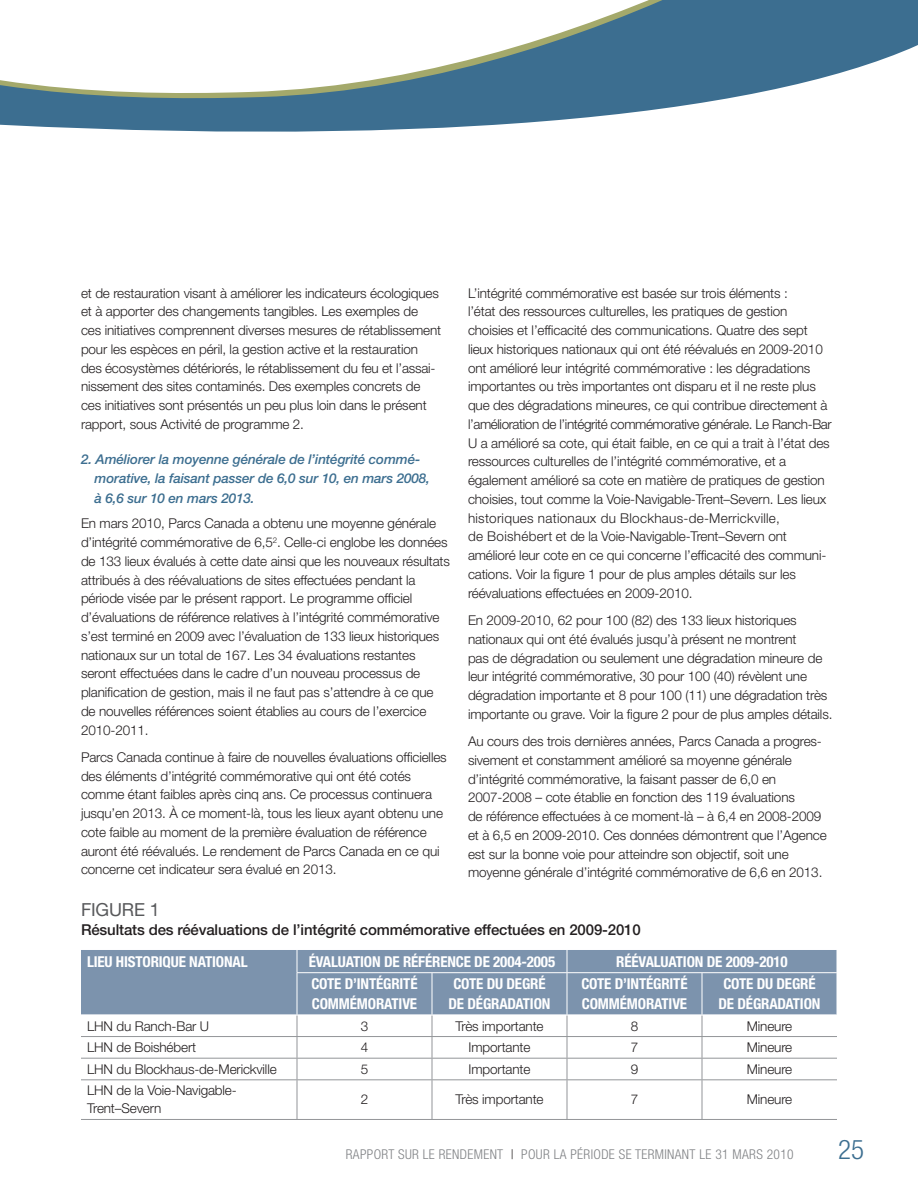
<style>
.page{position:relative;width:918px;height:1188px;background:#fff}
.page>*{position:absolute;margin:0;border:0;box-sizing:border-box;transform-origin:0 0}
.t1{font:300 condensed 27px "Helvetica Neue LT Std";color:#3c6e90}
.t2{font:18px "Helvetica Neue LT Std";letter-spacing:-.01em;color:#58595b}
.t3{font:700 condensed 15px/19.5px "Helvetica Neue LT Std";letter-spacing:-.01em;color:#fff}
.t4{font:500 15px "Helvetica Neue LT Std";letter-spacing:-.01em;color:#231f20}
.t5{font:300 13.5px/18.8px "Helvetica Neue LT Std";letter-spacing:-.01em;color:#231f20}
.t6{font:italic 500 13.5px/19.5px "Helvetica Neue LT Std";letter-spacing:-.01em;color:#3c6e90}
.t7{font:300 condensed 13.5px "Helvetica Neue LT Std";letter-spacing:.025em;color:#808285}
.s1{color:#231f20}
</style>
<div class="page">
<svg style="left:0;top:0;width:918px;height:132px"></svg>
<div style="left:81px;top:950px;width:756px;height:65px;background:#7c93ad"></div>
<svg style="left:297px;top:950px;width:1px;height:22px"></svg>
<hr style="left:297px;top:973px;width:1px;height:42px;background:#fff">
<hr style="left:432px;top:973px;width:1px;height:42px;background:#fff">
<hr style="left:81px;top:1036px;width:351px;height:1px;background:#939598">
<hr style="left:432px;top:1036px;width:135px;height:1px;background:#939598">
<hr style="left:567px;top:1036px;width:270px;height:1px;background:#939598">
<hr style="left:81px;top:1058px;width:351px;height:1px;background:#939598">
<svg style="left:297px;top:1016px;width:1px;height:63px"></svg>
<hr style="left:432px;top:1058px;width:135px;height:1px;background:#939598">
<svg style="left:432px;top:1016px;width:1px;height:63px"></svg>
<hr style="left:567px;top:1058px;width:270px;height:1px;background:#939598">
<hr style="left:81px;top:1079px;width:351px;height:1px;background:#939598">
<hr style="left:297px;top:1080px;width:1px;height:39px;background:#939598">
<hr style="left:432px;top:1079px;width:135px;height:1px;background:#939598">
<hr style="left:432px;top:1080px;width:1px;height:39px;background:#939598">
<hr style="left:567px;top:1079px;width:270px;height:1px;background:#939598">
<hr style="left:81px;top:1119px;width:756px;height:1px;background:#939598">
<svg style="left:567px;top:950px;width:1px;height:22px"></svg>
<hr style="left:567px;top:973px;width:1px;height:42px;background:#fff">
<hr style="left:702px;top:973px;width:1px;height:42px;background:#fff">
<svg style="left:567px;top:1016px;width:1px;height:63px"></svg>
<hr style="left:567px;top:1080px;width:1px;height:39px;background:#939598">
<svg style="left:702px;top:1016px;width:1px;height:63px"></svg>
<hr style="left:702px;top:1080px;width:1px;height:39px;background:#939598">
<hr style="left:297px;top:972px;width:540px;height:1px;background:#fff">
<p class="t5" style="left:81px;top:285px;width:362px">et de restauration visant à améliorer les indicateurs écologiques et à apporter des changements tangibles. Les exemples de ces initiatives comprennent diverses mesures de rétablissement pour les espèces en péril, la gestion active et la restauration des écosystèmes détériorés, le rétablissement du feu et l’assai&shy;nissement des sites contaminés. Des exemples concrets de ces initiatives sont présentés un peu plus loin dans le présent rapport, sous Activité de programme 2.</p>
<p class="t6" style="left:94px;top:451px;width:337px;text-indent:-14px">2. Améliorer la moyenne générale de l’intégrité commé&shy;morative, la faisant passer de 6,0 sur 10, en mars 2008, à 6,6 sur 10 en mars 2013.</p>
<p class="t5" style="left:81px;top:515px;width:371px">En mars 2010, Parcs Canada a obtenu une moyenne générale d’intégrité commémorative de 6,5<sup>2</sup>. Celle-ci englobe les données de 133 lieux évalués à cette date ainsi que les nouveaux résultats attribués à des réévaluations de sites effectuées pendant la période visée par le présent rapport. Le programme officiel d’évaluations de référence relatives à l’intégrité commémorative s’est terminé en 2009 avec l’évaluation de 133 lieux historiques nationaux sur un total de 167. Les 34 évaluations restantes seront effectuées dans le cadre d’un nouveau processus de planification de gestion, mais il ne faut pas s’attendre à ce que de nouvelles références soient établies au cours de l’exercice 2010-2011.</p>
<p class="t5" style="left:81px;top:749px;width:367px">Parcs Canada continue à faire de nouvelles évaluations officielles des éléments d’intégrité commémorative qui ont été cotés comme étant faibles après cinq ans. Ce processus continuera jusqu’en 2013. À ce moment-là, tous les lieux ayant obtenu une cote faible au moment de la première évaluation de référence auront été réévalués. Le rendement de Parcs Canada en ce qui concerne cet indicateur sera évalué en 2013.</p>
<p class="t5" style="left:468px;top:285px;width:365px">L’intégrité commémorative est basée sur trois éléments :<br>l’état des ressources culturelles, les pratiques de gestion choisies et l’efficacité des communications. Quatre des sept lieux historiques nationaux qui ont été réévalués en 2009-2010 ont amélioré leur intégrité commémorative : les dégradations importantes ou très importantes ont disparu et il ne reste plus que des dégradations mineures, ce qui contribue directement à l’amélioration de l’intégrité commémorative générale. Le Ranch-Bar U a amélioré sa cote, qui était faible, en ce qui a trait à l’état des ressources culturelles de l’intégrité commémorative, et a également amélioré sa cote en matière de pratiques de gestion choisies, tout comme la Voie-Navigable-Trent–Severn. Les lieux historiques nationaux du Blockhaus-de-Merrickville,<br>de Boishébert et de la Voie-Navigable-Trent–Severn ont amélioré leur cote en ce qui concerne l’efficacité des communi&shy;cations. Voir la figure 1 pour de plus amples détails sur les réévaluations effectuées en 2009-2010.</p>
<p class="t5" style="left:468px;top:612px;width:366px">En 2009-2010, 62 pour 100 (82) des 133 lieux historiques nationaux qui ont été évalués jusqu’à présent ne montrent<br>pas de dégradation ou seulement une dégradation mineure de leur intégrité commémorative, 30 pour 100 (40) révèlent une dégradation importante et 8 pour 100 (11) une dégradation très importante ou grave. Voir la figure 2 pour de plus amples détails.</p>
<p class="t5" style="left:468px;top:733px;width:360px">Au cours des trois dernières années, Parcs Canada a progres&shy;sivement et constamment amélioré sa moyenne générale d’intégrité commémorative, la faisant passer de 6,0 en 2007-2008 – cote établie en fonction des 119 évaluations<br>de référence effectuées à ce moment-là – à 6,4 en 2008-2009 et à 6,5 en 2009-2010. Ces données démontrent que l’Agence est sur la bonne voie pour atteindre son objectif, soit une moyenne générale d’intégrité commémorative de 6,6 en 2013.</p>
<h2 class="t2" style="left:81px;top:903px;width:80px">FIGURE 1</h2>
<p class="t4" style="left:81px;top:925px;width:561px">Résultats des réévaluations de l’intégrité commémorative effectuées en 2009-2010</p>
<p class="t3" style="left:87px;top:953px;width:162px">LIEU HISTORIQUE NATIONAL</p>
<p class="t3" style="left:309px;top:953px;width:248px">ÉVALUATION DE RÉFÉRENCE DE 2004-2005</p>
<p class="t3" style="left:616px;top:953px;width:173px">RÉÉVALUATION DE 2009-2010</p>
<p class="t3" style="left:311px;top:976px;width:108px">COTE D’INTÉGRITÉ<br>COMMÉMORATIVE</p>
<p class="t3" style="left:449px;top:976px;width:103px;text-align:center">COTE DU DEGRÉ<br>DE DÉGRADATION</p>
<p class="t3" style="left:581px;top:976px;width:108px">COTE D’INTÉGRITÉ<br>COMMÉMORATIVE</p>
<p class="t3" style="left:719px;top:976px;width:103px;text-align:center">COTE DU DEGRÉ<br>DE DÉGRADATION</p>
<p class="t5" style="left:87px;top:1018px;width:124px">LHN du Ranch-Bar U</p>
<p class="t5" style="left:361px;top:1018px;width:9px">3</p>
<p class="t5" style="left:455px;top:1018px;width:90px">Très importante</p>
<p class="t5" style="left:631px;top:1018px;width:9px">8</p>
<p class="t5" style="left:747px;top:1018px;width:47px">Mineure</p>
<p class="t5" style="left:87px;top:1039px;width:111px">LHN de Boishébert</p>
<p class="t5" style="left:361px;top:1039px;width:9px">4</p>
<p class="t5" style="left:469px;top:1039px;width:63px">Importante</p>
<p class="t5" style="left:631px;top:1039px;width:9px">7</p>
<p class="t5" style="left:747px;top:1039px;width:47px">Mineure</p>
<p class="t5" style="left:87px;top:1061px;width:191px">LHN du Blockhaus-de-Merickville</p>
<p class="t5" style="left:361px;top:1061px;width:9px">5</p>
<p class="t5" style="left:469px;top:1061px;width:63px">Importante</p>
<p class="t5" style="left:631px;top:1061px;width:9px">9</p>
<p class="t5" style="left:747px;top:1061px;width:47px">Mineure</p>
<p class="t5" style="left:87px;top:1083px;width:151px;line-height:18px">LHN de la Voie-Navigable-<br>Trent–Severn</p>
<p class="t5" style="left:361px;top:1092px;width:9px">2</p>
<p class="t5" style="left:455px;top:1092px;width:90px">Très importante</p>
<p class="t5" style="left:631px;top:1092px;width:9px">7</p>
<p class="t5" style="left:747px;top:1092px;width:47px">Mineure</p>
<p class="t7" style="left:346px;top:1149px;width:449px">RAPPORT SUR LE RENDEMENT <span class="s1">|</span> POUR LA PÉRIODE SE TERMINANT LE 31 MARS 2010</p>
<h1 class="t1" style="left:838px;top:1139px;width:27px">25</h1>
</div>
